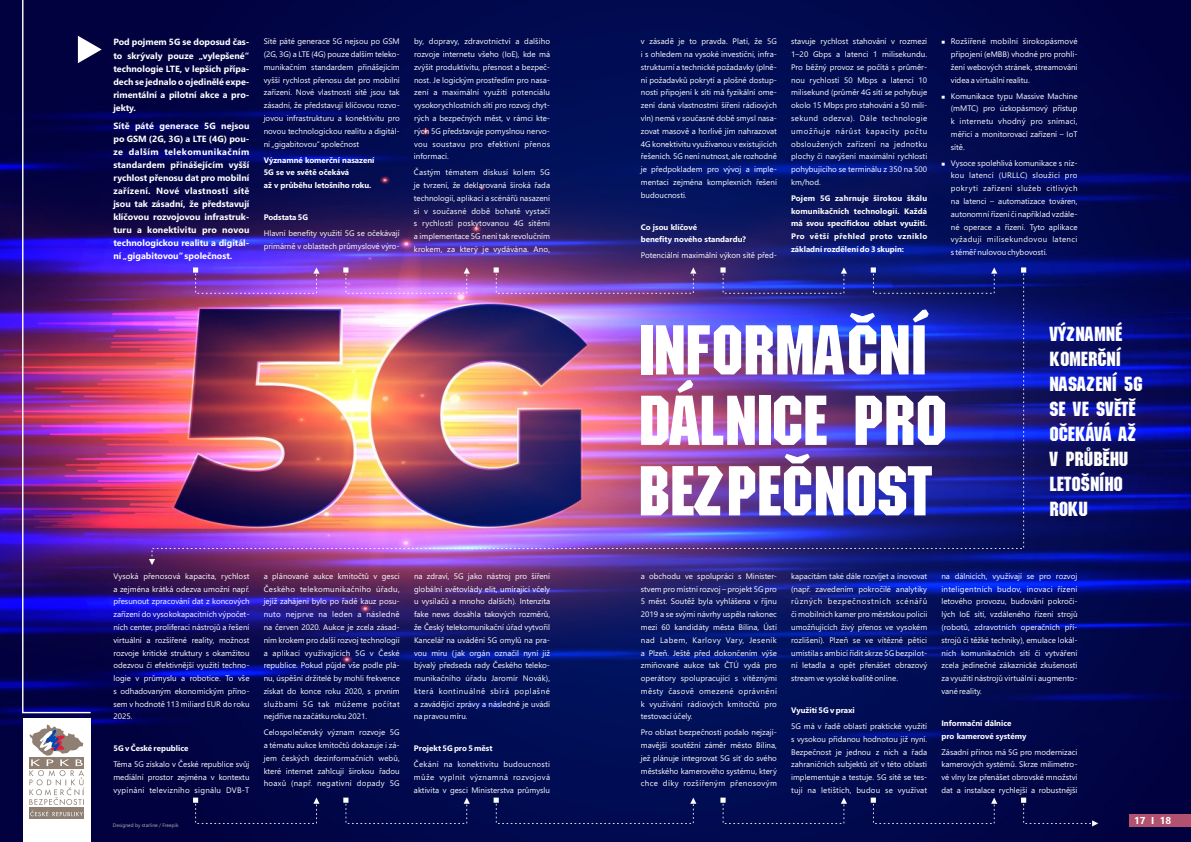
<style>
.page{position:relative;width:1191px;height:842px;background:#fff}
.page>*{position:absolute;margin:0;border:0;box-sizing:border-box;transform-origin:0 0}
.t1{font:68.6px/70.4px "Motor";color:#fff}
.t2{font:19.9px/25px "Motor";color:#fff}
.t3{font:700 10px "Segoe UI";color:#fff}
.t4{font:700 9px/13.1px "Segoe UI";color:#fff;text-align:justify}
.t5{font:8px/12.8px "Segoe UI";color:#fff;text-align:justify}
.t6{font:700 8px/12.8px "Segoe UI";color:#fff}
.t7{font:5px "Segoe UI";color:#b3b3b4}
</style>
<div class="page">
<img style="left:0;top:0;width:1191px;height:842px">
<img style="left:21px;top:0;width:71px;height:714px">
<div style="left:23px;top:718px;width:68px;height:124px;background:#fff"></div>
<div style="left:29px;top:807px;width:55px;height:12px;background:#8e7f72"></div>
<svg style="left:16px;top:724px;width:69px;height:92px"></svg>
<img style="left:149px;top:267px;width:877px;height:298px">
<svg style="left:493px;top:267px;width:203px;height:27px"></svg>
<div style="left:193px;top:798px;width:126px;height:26px;background:#010343"></div>
<div style="left:343px;top:798px;width:127px;height:26px;background:#01084c"></div>
<div style="left:720px;top:798px;width:127px;height:26px;background:#010b50"></div>
<div style="left:870px;top:798px;width:127px;height:26px;background:#01084c"></div>
<div style="left:1021px;top:798px;width:77px;height:28px;background:#010545"></div>
<div style="left:493px;top:798px;width:203px;height:26px;background:#010b52"></div>
<svg style="left:78px;top:36px;width:24px;height:27px"></svg>
<div style="left:1129px;top:814px;width:62px;height:13px;background:#b2526e"></div>
<p class="t4" style="left:113px;top:36px;width:138px">Pod pojmem 5G se doposud čas‐ to skrývaly pouze „vylepšené“ technologie LTE, v lepších přípa‐ dech se jednalo o ojedinělé expe‐ rimentální a pilotní akce a pro‐ jekty.</p>
<p class="t4" style="left:113px;top:119px;width:138px">Sítě páté generace 5G nejsou po GSM ﴾2G, 3G﴿ a LTE ﴾4G﴿ pou‐ ze dalším telekomunikačním standardem přinášejícím vyšší rychlost přenosu dat pro mobilní zařízení. Nové vlastnosti sítě jsou tak zásadní, že představují klíčovou rozvojovou infrastruk‐ turu a konektivitu pro novou technologickou realitu a digitál‐ ní „gigabitovou“ společnost.</p>
<p class="t5" style="left:264px;top:35px;width:138px">Sítě páté generace 5G nejsou po GSM ﴾2G, 3G﴿ a LTE ﴾4G﴿ pouze dalším teleko‐ munikačním standardem přinášejícím vyšší rychlost přenosu dat pro mobilní zařízení. Nové vlastnosti sítě jsou tak zásadní, že představují klíčovou rozvo‐ jovou infrastrukturu a konektivitu pro novou technologickou realitu a digitál‐ ní „gigabitovou“ společnost</p>
<p class="t6" style="left:264px;top:153px;width:112px">Významné komerční nasazení<br>5G se ve světě očekává<br>až v průběhu letošního roku.</p>
<p class="t6" style="left:264px;top:211px;width:46px">Podstata 5G</p>
<p class="t5" style="left:264px;top:227px;width:138px">Hlavní benefity využití 5G se očekávají primárně v oblastech průmyslové výro‐</p>
<p class="t5" style="left:414px;top:35px;width:138px">by, dopravy, zdravotnictví a dalšího rozvoje internetu všeho ﴾IoE﴿, kde má zvýšit produktivitu, přesnost a bezpeč‐ nost. Je logickým prostředím pro nasa‐ zení a maximální využití potenciálu vysokorychlostních sítí pro rozvoj chyt‐ rých a bezpečných měst, v rámci kte‐ rých 5G představuje pomyslnou nervo‐ vou soustavu pro efektivní přenos informací.</p>
<p class="t5" style="left:414px;top:166px;width:138px">Častým tématem diskusí kolem 5G je tvrzení, že deklarovaná široká řada technologií, aplikací a scénářů nasazení si v současné době bohatě vystačí s rychlostí poskytovanou 4G sítěmi a implementace 5G není tak revolučním krokem, za který je vydávána. Ano,</p>
<p class="t5" style="left:113px;top:570px;width:138px">Vysoká přenosová kapacita, rychlost a zejména krátká odezva umožní např. přesunout zpracování dat z koncových zařízení do vysokokapacitních výpočet‐ ních center, proliferaci nástrojů a řešení virtuální a rozšířené reality, možnost rozvoje kritické struktury s okamžitou odezvou či efektivnější využití techno‐ logie v průmyslu a robotice. To vše s odhadovaným ekonomickým příno‐ sem v hodnotě 113 miliard EUR do roku 2025.</p>
<p class="t6" style="left:113px;top:742px;width:77px">5G v České republice</p>
<p class="t5" style="left:113px;top:758px;width:138px">Téma 5G získalo v České republice svůj mediální prostor zejména v kontextu vypínání televizního signálu DVB‐T</p>
<p class="t7" style="left:113px;top:822px;width:67px">Designed by starline / Freepik</p>
<p class="t5" style="left:264px;top:570px;width:138px">a plánované aukce kmitočtů v gesci Českého telekomunikačního úřadu, jejíž zahájení bylo po řadě kauz posu‐ nuto nejprve na leden a následně na červen 2020. Aukce je zcela zásad‐ ním krokem pro další rozvoj technologií a aplikací využívajících 5G v České republice. Pokud půjde vše podle plá‐ nu, úspěšní držitelé by mohli frekvence získat do konce roku 2020, s prvním službami 5G tak můžeme počítat nejdříve na začátku roku 2021.</p>
<p class="t5" style="left:264px;top:726px;width:138px">Celospolečenský význam rozvoje 5G a tématu aukce kmitočtů dokazuje i zá‐ jem českých dezinformačních webů, které internet zahlcují širokou řadou hoaxů ﴾např. negativní dopady 5G</p>
<p class="t5" style="left:414px;top:570px;width:138px">na zdraví, 5G jako nástroj pro šíření globální světovlády elit, umírající včely u vysílačů a mnoho dalších﴿. Intenzita fake news dosáhla takových rozměrů, že Český telekomunikační úřad vytvořil Kancelář na uvádění 5G omylů na pra‐ vou míru ﴾jak orgán označil nyní již bývalý předseda rady Českého teleko‐ munikačního úřadu Jaromír Novák﴿, která kontinuálně sbírá poplašné a zavádějící zprávy a následně je uvádí na pravou míru.</p>
<p class="t6" style="left:414px;top:742px;width:80px">Projekt 5G pro 5 měst</p>
<p class="t5" style="left:414px;top:758px;width:138px">Čekání na konektivitu budoucnosti může vyplnit významná rozvojová aktivita v gesci Ministerstva průmyslu</p>
<p class="t5" style="left:641px;top:35px;width:138px">v zásadě je to pravda. Platí, že 5G i s ohledem na vysoké investiční, infra‐ strukturní a technické požadavky ﴾plně‐ ní požadavků pokrytí a plošné dostup‐ nosti připojení k síti má fyzikální ome‐ zení daná vlastnostmi šíření rádiových vln﴿ nemá v současné době smysl nasa‐ zovat masově a horlivě jím nahrazovat 4G konektivitu využívanou v existujících řešeních. 5G není nutnost, ale rozhodně je předpokladem pro vývoj a imple‐ mentaci zejména komplexních řešení budoucnosti.</p>
<p class="t6" style="left:641px;top:220px;width:107px">Co jsou klíčové<br>benefity nového standardu?</p>
<p class="t5" style="left:641px;top:249px;width:138px">Potenciální maximální výkon sítě před‐</p>
<p class="t5" style="left:791px;top:35px;width:138px">stavuje rychlost stahování v rozmezí 1–20 Gbps a latenci 1 milisekundu.<br>Pro běžný provoz se počítá s průměr‐ nou rychlostí 50 Mbps a latencí 10 milisekund ﴾průměr 4G sítí se pohybuje okolo 15 Mbps pro stahování a 50 mili‐ sekund odezva﴿. Dále technologie umožňuje nárůst kapacity počtu obsloužených zařízení na jednotku plochy či navýšení maximální rychlosti pohybujícího se terminálu z 350 na 500 km/hod.</p>
<p class="t6" style="left:791px;top:192px;width:138px;text-align:justify">Pojem 5G zahrnuje širokou škálu komunikačních technologií. Každá má svou specifickou oblast využití.<br>Pro větší přehled proto vzniklo základní rozdělení do 3 skupin:</p>
<p class="t5" style="left:951px;top:35px;width:128px;text-indent:-9px">■ Rozšířené mobilní širokopásmové připojení ﴾eMBB﴿ vhodné pro prohlí‐ žení webových stránek, streamování videa a virtuální realitu.</p>
<p class="t5" style="left:950px;top:89px;width:128px;text-indent:-9px">■ Komunikace typu Massive Machine ﴾mMTC﴿ pro úzkopásmový přístup k internetu vhodný pro snímací, měřicí a monitorovací zařízení – IoT sítě.</p>
<p class="t5" style="left:950px;top:157px;width:128px;text-indent:-9px">■ Vysoce spolehlivá komunikace s níz‐ kou latencí ﴾URLLC﴿ sloužící pro pokrytí zařízení služeb citlivých na latenci – automatizace továren, autonomní řízení či například vzdále‐ né operace a řízení. Tyto aplikace vyžadují milisekundovou latenci s téměř nulovou chybovostí.</p>
<h1 class="t1" style="left:638px;top:316px;width:310px">INFORMAČNÍ<br>DÁLNICE PRO<br>BEZPEČNOST</h1>
<h2 class="t2" style="left:1049px;top:321px;width:94px">VÝZNAMNÉ<br>KOMERČNÍ<br>NASAZENÍ 5G<br>SE VE SVĚTĚ<br>OČEKÁVÁ AŽ<br>V PRŮBĚHU<br>LETOŠNÍHO<br>ROKU </h2>
<p class="t5" style="left:641px;top:570px;width:138px">a obchodu ve spolupráci s Minister‐ stvem pro místní rozvoj – projekt 5G pro 5 měst. Soutěž byla vyhlášena v říjnu 2019 a se svými návrhy uspěla nakonec mezi 60 kandidáty města Bílina, Ústí nad Labem, Karlovy Vary, Jeseník a Plzeň. Ještě před dokončením výše zmiňované aukce tak ČTÚ vydá pro operátory spolupracující s vítěznými městy časově omezené oprávnění k využívání rádiových kmitočtů pro testovací účely.</p>
<p class="t5" style="left:641px;top:726px;width:138px">Pro oblast bezpečnosti podalo nejzají‐ mavější soutěžní záměr město Bílina, jež plánuje integrovat 5G síť do svého městského kamerového systému, který chce díky rozšířeným přenosovým</p>
<p class="t5" style="left:791px;top:570px;width:138px">kapacitám také dále rozvíjet a inovovat ﴾např. zavedením pokročilé analytiky různých bezpečnostních scénářů či mobilních kamer pro městskou policii umožňujících živý přenos ve vysokém rozlišení﴿. Plzeň se ve vítězné pětici umístila s ambicí řídit skrze 5G bezpilot‐ ní letadla a opět přenášet obrazový stream ve vysoké kvalitě online.</p>
<p class="t6" style="left:791px;top:704px;width:65px">Využití 5G v praxi</p>
<p class="t5" style="left:791px;top:720px;width:138px">5G má v řadě oblastí praktické využití s vysokou přidanou hodnotou již nyní.<br>Bezpečnost je jednou z nich a řada zahraničních subjektů síť v této oblasti implementuje a testuje. 5G sítě se tes‐ tují na letištích, budou se využívat</p>
<p class="t5" style="left:941px;top:570px;width:138px">na dálnicích, využívají se pro rozvoj inteligentních budov, inovaci řízení letového provozu, budování pokroči‐ lých IoE sítí, vzdáleného řízení strojů ﴾robotů, zdravotních operačních pří‐ strojů či těžké techniky﴿, emulace lokál‐ ních komunikačních sítí či vytváření zcela jedinečné zákaznické zkušenosti za využití nástrojů virtuální i augmento‐ vané reality.</p>
<p class="t6" style="left:941px;top:717px;width:86px">Informační dálnice pro kamerové systémy</p>
<p class="t5" style="left:941px;top:745px;width:138px">Zásadní přínos má 5G pro modernizaci kamerových systémů. Skrze milimetro‐ vé vlny lze přenášet obrovské množství dat a instalace rychlejší a robustnější</p>
<p class="t3" style="left:1134px;top:815px;width:39px">17 I 18</p>
</div>
